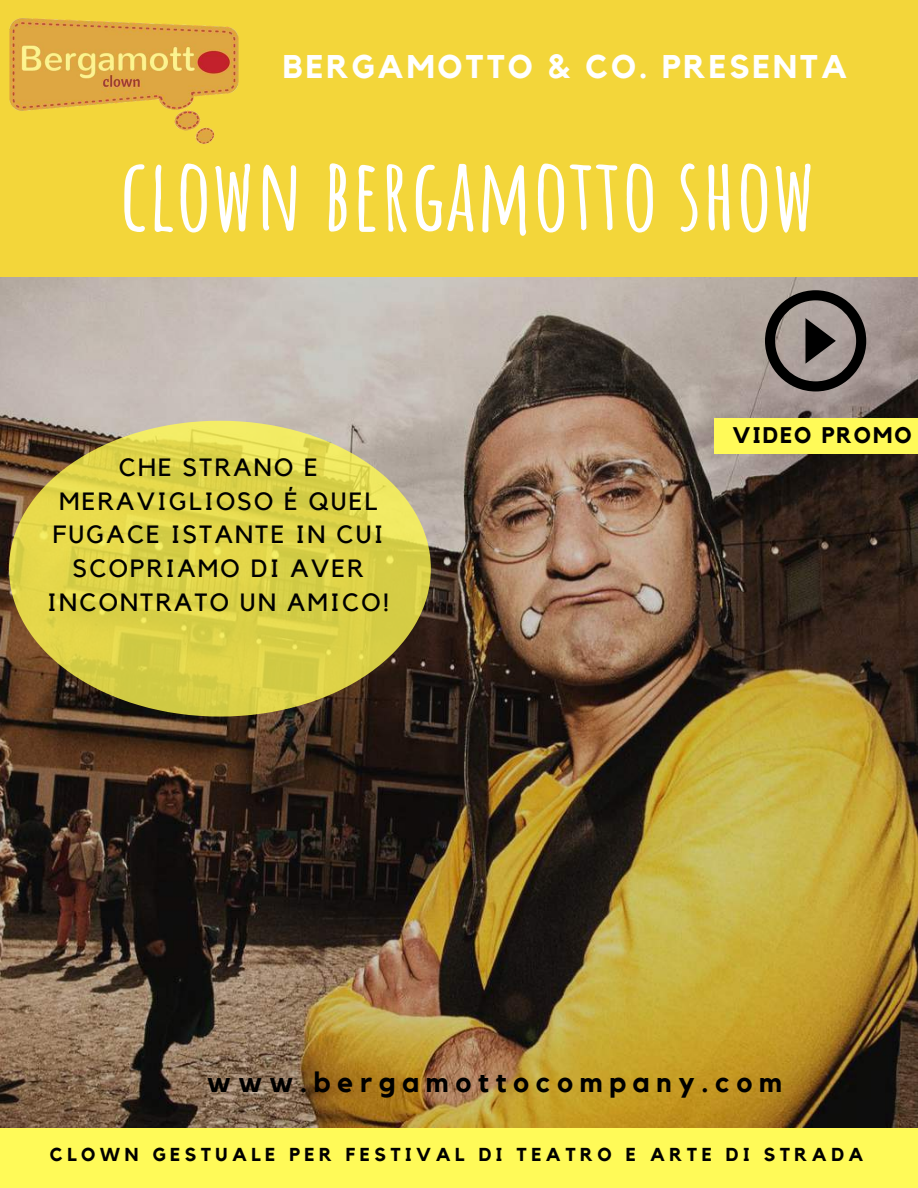
<style>
.page{position:relative;width:918px;height:1188px;background:#fff}
.page>*{position:absolute;margin:0;border:0;box-sizing:border-box;transform-origin:0 0}
.t1{font:700 99.6px "Amatic SC";letter-spacing:.005em;color:#fff}
.t2{font:700 32.7px "Kollektif";letter-spacing:.09em;color:#fff}
.t3{font:700 28.05px "Kollektif";letter-spacing:.24em;color:#000}
.t4{font:24.9px/33.8px "Kollektif";letter-spacing:.09em;color:#000;text-align:center}
.t5{font:700 22.5px "Kollektif";letter-spacing:.09em;color:#000}
.t6{font:700 18.75px "Kollektif";letter-spacing:.24em;color:#000}
</style>
<div class="page">
<img style="left:0;top:277px;width:918px;height:851px">
<svg style="left:9px;top:421px;width:422px;height:296px;background:#c4b94a"></svg>
<div style="left:0;top:1128px;width:918px;height:60px;background:#fffa58"></div>
<div style="left:0;top:0;width:918px;height:277px;background:#f3d63a"></div>
<div style="left:714px;top:418px;width:204px;height:36px;background:#fffa58"></div>
<svg style="left:765px;top:290px;width:101px;height:102px;background:#706865"></svg>
<img style="left:9px;top:18px;width:230px;height:126px">
<h2 class="t2" style="left:283px;top:51px;width:566px">BERGAMOTTO &amp; CO. PRESENTA</h2>
<h1 class="t1" style="left:120px;top:129px;width:697px">CLOWN BERGAMOTTO SHOW</h1>
<p class="t4" style="left:47px;top:451px;width:344px">CHE STRANO E<br>MERAVIGLIOSO É QUEL<br>FUGACE ISTANTE IN CUI<br>SCOPRIAMO DI AVER<br>INCONTRATO UN AMICO!</p>
<p class="t5" style="left:733px;top:425px;width:181px">VIDEO PROMO</p>
<p class="t3" style="left:207px;top:1070px;width:577px">www.bergamottocompany.com</p>
<p class="t6" style="left:50px;top:1146px;width:815px">CLOWN GESTUALE PER FESTIVAL DI TEATRO E ARTE DI STRADA</p>
</div>
